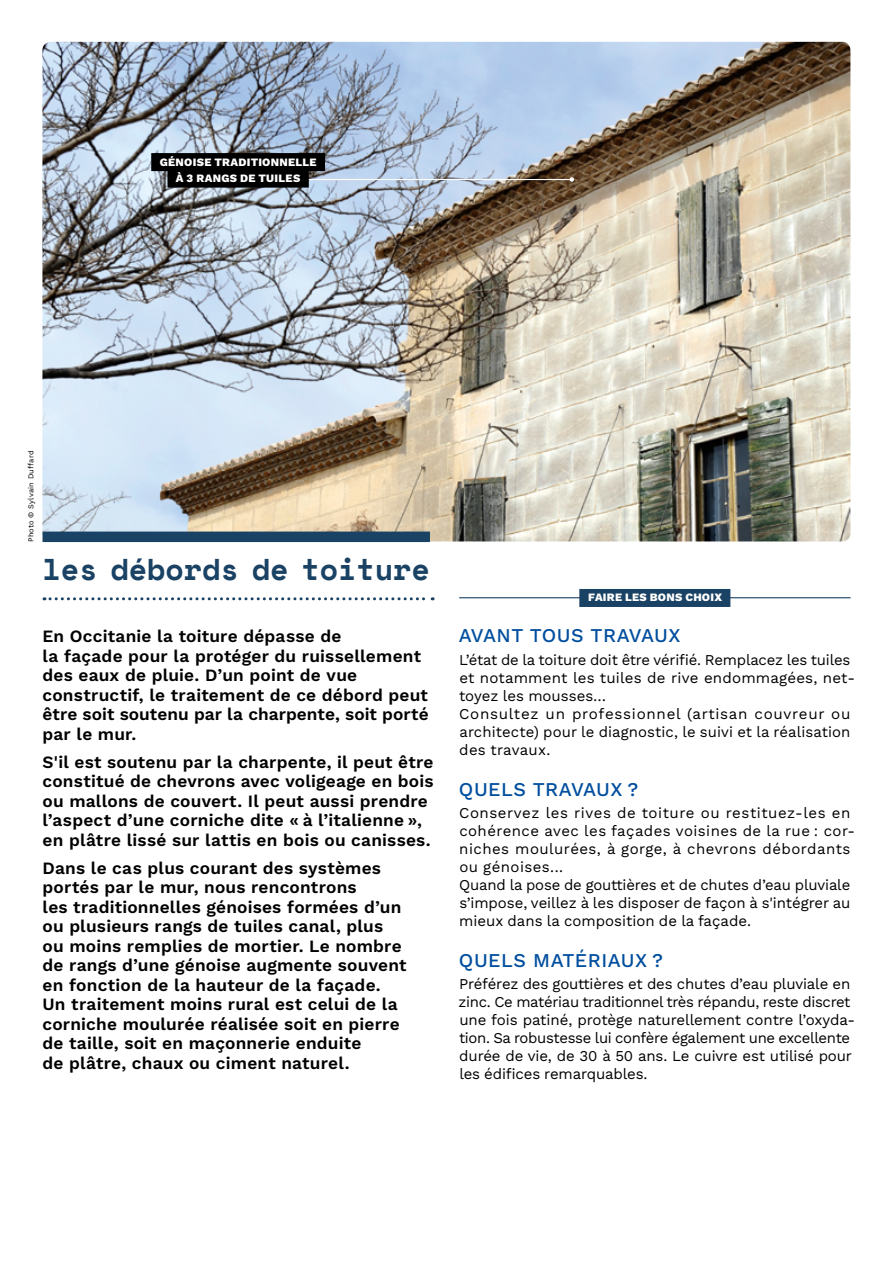
<style>
.page{position:relative;width:893px;height:1263px;background:#fff}
.page>*{position:absolute;margin:0;border:0;box-sizing:border-box;transform-origin:0 0}
.t1{font:700 30px "Space Mono";color:#1a4264}
.t2{font:500 19.5px "Work Sans";letter-spacing:.025em;color:#004e9e}
.t3{font:600 17.25px/19.5px "Work Sans";letter-spacing:.01em;color:#000}
.t4{font:15px/18px "Work Sans";letter-spacing:-.005em;color:#000}
.t5{font:15px/18px "Work Sans";letter-spacing:.015em;color:#000}
.t6{font:800 11.25px/16.5px "Work Sans";letter-spacing:.025em;color:#fff;text-align:center}
.t7{font:7.5px "Work Sans";letter-spacing:.025em;color:#000}
</style>
<div class="page">
<img style="left:42px;top:42px;width:808px;height:499px">
<div style="left:43px;top:531px;width:387px;height:11px;background:#1a4264"></div>
<svg style="left:44px;top:597px;width:389px;height:3px"></svg>
<hr style="left:294px;top:179px;width:278px;height:1px;background:#fff">
<svg style="left:570px;top:177px;width:4px;height:5px"></svg>
<div style="left:151px;top:153px;width:174px;height:18px;background:#000"></div>
<div style="left:167px;top:170px;width:142px;height:18px;background:#000"></div>
<div style="left:579px;top:589px;width:151px;height:18px;background:#1a4264"></div>
<hr style="left:459px;top:597px;width:391px;height:1px;background:#1a4264">
<p class="t6" style="left:160px;top:153px;width:158px">GÉNOISE TRADITIONNELLE<br>À 3 RANGS DE TUILES</p>
<p class="t7" style="left:25px;top:542px;width:93px;rotate:-90deg">Photo © Sylvain Duffard</p>
<h1 class="t1" style="left:43px;top:547px;width:389px">les débords de toiture</h1>
<p class="t3" style="left:43px;top:626px;width:388px">En Occitanie la toiture dépasse de<br>la façade pour la protéger du ruissellement des eaux de pluie. D’un point de vue constructif, le traitement de ce débord peut être soit soutenu par la charpente, soit porté par le mur.</p>
<p class="t3" style="left:43px;top:751px;width:393px">S'il est soutenu par la charpente, il peut être constitué de chevrons avec voligeage en bois ou mallons de couvert. Il peut aussi prendre l’aspect d’une corniche dite « à l’italienne », en plâtre lissé sur lattis en bois ou canisses.</p>
<p class="t3" style="left:43px;top:857px;width:366px">Dans le cas plus courant des systèmes portés par le mur, nous rencontrons<br>les traditionnelles génoises formées d’un ou plusieurs rangs de tuiles canal, plus ou moins remplies de mortier. Le nombre de rangs d’une génoise augmente souvent en fonction de la hauteur de la façade.<br>Un traitement moins rural est celui de la corniche moulurée réalisée soit en pierre de taille, soit en maçonnerie enduite<br>de plâtre, chaux ou ciment naturel.</p>
<p class="t6" style="left:588px;top:589px;width:135px">FAIRE LES BONS CHOIX</p>
<p class="t2" style="left:459px;top:621px;width:223px">AVANT TOUS TRAVAUX</p>
<p class="t4" style="left:459px;top:650px;width:398px">L’état de la toiture doit être vérifié. Remplacez les tuiles et notamment les tuiles de rive endommagées, net&shy;toyez les mousses…<br>Consultez un professionnel (artisan couvreur ou architecte) pour le diagnostic, le suivi et la réalisation des travaux.</p>
<p class="t2" style="left:459px;top:774px;width:181px">QUELS TRAVAUX ?</p>
<p class="t5" style="left:459px;top:803px;width:397px">Conservez les rives de toiture ou restituez-les en cohérence avec les façades voisines de la rue : cor&shy;niches moulurées, à gorge, à chevrons débordants ou génoises...<br>Quand la pose de gouttières et de chutes d’eau pluviale s’impose, veillez à les disposer de façon à s'intégrer au mieux dans la composition de la façade.</p>
<p class="t2" style="left:459px;top:945px;width:206px">QUELS MATÉRIAUX ?</p>
<p class="t4" style="left:459px;top:974px;width:398px">Préférez des gouttières et des chutes d’eau pluviale en zinc. Ce matériau traditionnel très répandu, reste discret une fois patiné, protège naturellement contre l’oxyda&shy;tion. Sa robustesse lui confère également une excellente durée de vie, de 30 à 50 ans. Le cuivre est utilisé pour les édifices remarquables.</p>
</div>
